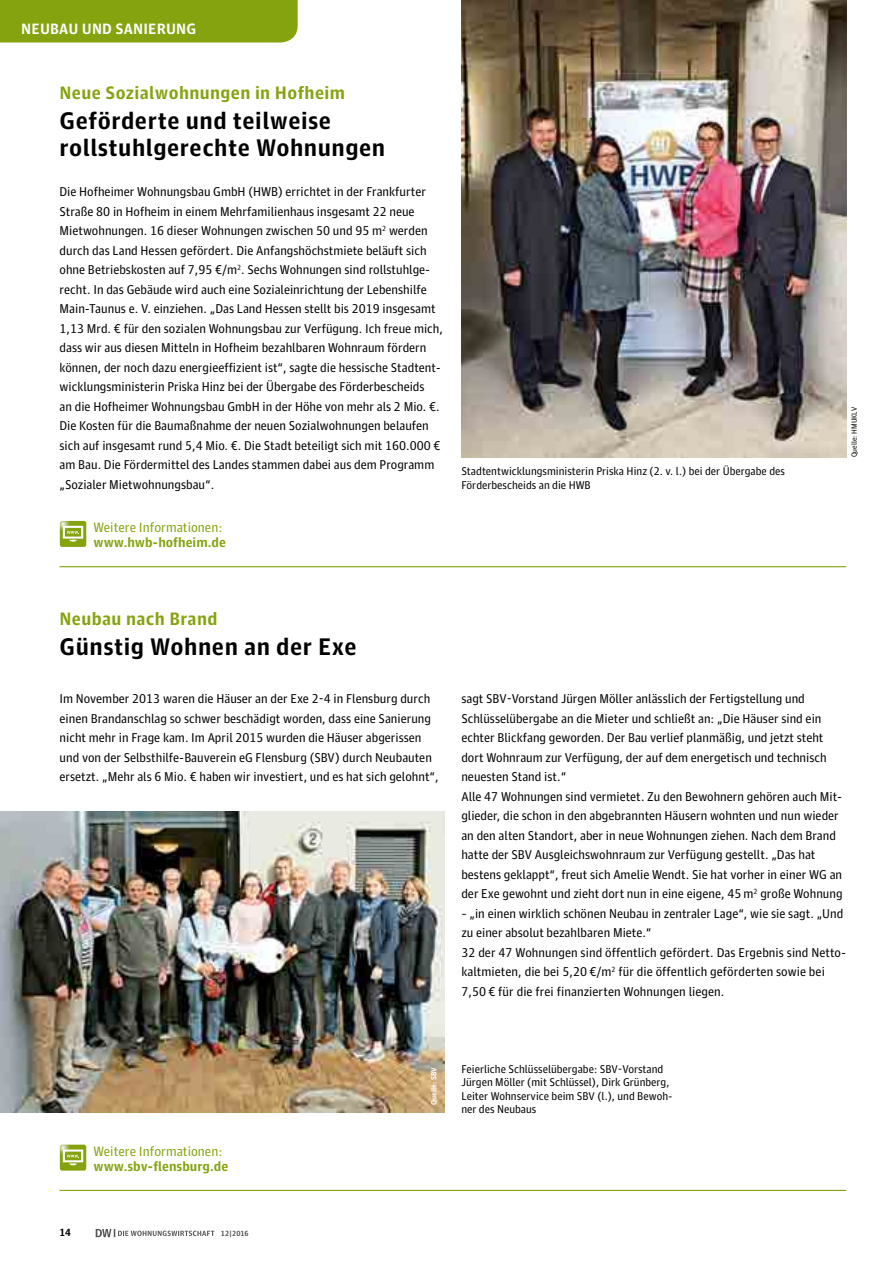
<style>
.page{position:relative;width:893px;height:1263px;background:#fff}
.page>*{position:absolute;margin:0;border:0;box-sizing:border-box;transform-origin:0 0}
.t1{font:700 24px/27px "Guardian Agate Sans 1";letter-spacing:.02em;color:#000}
.t2{font:700 18px "Guardian Agate Sans 1";letter-spacing:.02em;color:#84a30e}
.t3{font:700 15px "Guardian Agate Sans 1";letter-spacing:.01em;color:#fff}
.t4{font:13.5px "Guardian Agate Sans 1";color:#84a30e}
.t5{font:700 13.5px "Guardian Agate Sans 1";color:#84a30e}
.t6{font:12.75px/19.5px "Guardian Agate Sans 1";color:#000}
.t7{font:11.25px/13.5px "Guardian Agate Sans 1";color:#000}
.t8{font:700 10.5px "Guardian Agate Sans 1";color:#000}
.t9{font:7.5px "Guardian Agate Sans 1";color:#000}
.t10{font:700 7.5px "Guardian Agate Sans 1";color:#fff}
.t11{font:700 7.5px "Guardian Agate Sans 1";color:#565655}
</style>
<div class="page">
<svg style="left:96px;top:1229px;width:118px;height:8px"></svg>
<div style="left:0;top:0;width:298px;height:43px;background:#84a30e"></div>
<hr style="left:60px;top:566px;width:786px;height:1px;background:#84a30e">
<svg style="left:60px;top:521px;width:26px;height:26px"></svg>
<img style="left:461px;top:0;width:385px;height:457px">
<hr style="left:60px;top:1190px;width:786px;height:1px;background:#84a30e">
<svg style="left:60px;top:1144px;width:26px;height:27px"></svg>
<img style="left:0;top:811px;width:444px;height:302px">
<p class="t3" style="left:21px;top:18px;width:177px">NEUBAU UND SANIERUNG</p>
<h2 class="t2" style="left:60px;top:80px;width:287px">Neue Sozialwohnungen in Hofheim</h2>
<h1 class="t1" style="left:60px;top:105px;width:327px">Geförderte und teilweise rollstuhlgerechte Wohnungen</h1>
<p class="t6" style="left:60px;top:181px;width:385px">Die Hofheimer Wohnungsbau GmbH (HWB) errichtet in der Frankfurter Straße 80 in Hofheim in einem Mehrfamilienhaus insgesamt 22 neue Mietwohnungen. 16 dieser Wohnungen zwischen 50 und 95 m<sup>2</sup> werden durch das Land Hessen gefördert. Die Anfangshöchstmiete beläuft sich ohne Betriebskosten auf 7,95 €/m<sup>2</sup>. Sechs Wohnungen sind rollstuhlge&shy;recht. In das Gebäude wird auch eine Sozialeinrichtung der Lebenshilfe Main-Taunus e. V. einziehen. „Das Land Hessen stellt bis 2019 insgesamt 1,13 Mrd. € für den sozialen Wohnungsbau zur Verfügung. Ich freue mich, dass wir aus diesen Mitteln in Hofheim bezahlbaren Wohnraum fördern können, der noch dazu energieeffizient ist“, sagte die hessische Stadtent&shy;wicklungsministerin Priska Hinz bei der Übergabe des Förderbescheids<br>an die Hofheimer Wohnungsbau GmbH in der Höhe von mehr als 2 Mio. €.<br>Die Kosten für die Baumaßnahme der neuen Sozialwohnungen belaufen sich auf insgesamt rund 5,4 Mio. €. Die Stadt beteiligt sich mit 160.000 € am Bau. Die Fördermittel des Landes stammen dabei aus dem Programm „Sozialer Mietwohnungsbau“.</p>
<p class="t4" style="left:94px;top:518px;width:130px">Weitere Informationen:</p>
<p class="t5" style="left:94px;top:533px;width:134px">www.hwb-hofheim.de</p>
<p class="t7" style="left:461px;top:464px;width:325px">Stadtentwicklungsministerin Priska Hinz (2. v. l.) bei der Übergabe des<br>Förderbescheids an die HWB</p>
<p class="t9" style="left:849px;top:457px;width:52px;rotate:-90deg">Quelle: HMUKLV</p>
<h2 class="t2" style="left:60px;top:607px;width:159px">Neubau nach Brand</h2>
<h1 class="t1" style="left:60px;top:632px;width:299px">Günstig Wohnen an der Exe</h1>
<p class="t6" style="left:60px;top:688px;width:381px">Im November 2013 waren die Häuser an der Exe 2-4 in Flensburg durch einen Brandanschlag so schwer beschädigt worden, dass eine Sanierung nicht mehr in Frage kam. Im April 2015 wurden die Häuser abgerissen und von der Selbsthilfe-Bauverein eG Flensburg (SBV) durch Neubauten ersetzt. „Mehr als 6 Mio. € haben wir investiert, und es hat sich gelohnt“,</p>
<p class="t6" style="left:461px;top:688px;width:383px">sagt SBV-Vorstand Jürgen Möller anlässlich der Fertigstellung und Schlüsselübergabe an die Mieter und schließt an: „Die Häuser sind ein echter Blickfang geworden. Der Bau verlief planmäßig, und jetzt steht dort Wohnraum zur Verfügung, der auf dem energetisch und technisch neuesten Stand ist.“<br>Alle 47 Wohnungen sind vermietet. Zu den Bewohnern gehören auch Mit&shy;glieder, die schon in den abgebrannten Häusern wohnten und nun wieder an den alten Standort, aber in neue Wohnungen ziehen. Nach dem Brand hatte der SBV Ausgleichswohnraum zur Verfügung gestellt. „Das hat bestens geklappt“, freut sich Amelie Wendt. Sie hat vorher in einer WG an der Exe gewohnt und zieht dort nun in eine eigene, 45 m<sup>2</sup> große Wohnung</p>
<p class="t6" style="left:461px;top:902px;width:386px">– „in einen wirklich schönen Neubau in zentraler Lage“, wie sie sagt. „Und zu einer absolut bezahlbaren Miete.“<br>32 der 47 Wohnungen sind öffentlich gefördert. Das Ergebnis sind Netto&shy;kaltmieten, die bei 5,20 €/m<sup>2</sup> für die öffentlich geförderten sowie bei 7,50 € für die frei finanzierten Wohnungen liegen.</p>
<p class="t4" style="left:94px;top:1142px;width:130px">Weitere Informationen:</p>
<p class="t5" style="left:94px;top:1157px;width:136px">www.sbv-flensburg.de</p>
<p class="t8" style="left:60px;top:1225px;width:13px">14</p>
<p class="t11" style="left:221px;top:1228px;width:29px">12 | 2016</p>
<p class="t10" style="left:429px;top:1105px;width:40px;rotate:-90deg">Quelle: SBV</p>
<p class="t7" style="left:461px;top:1061px;width:213px">Feierliche Schlüsselübergabe: SBV-Vorstand Jürgen Möller (mit Schlüssel), Dirk Grünberg, Leiter Wohnservice beim SBV (l.), und Bewoh&shy;ner des Neubaus</p>
</div>
